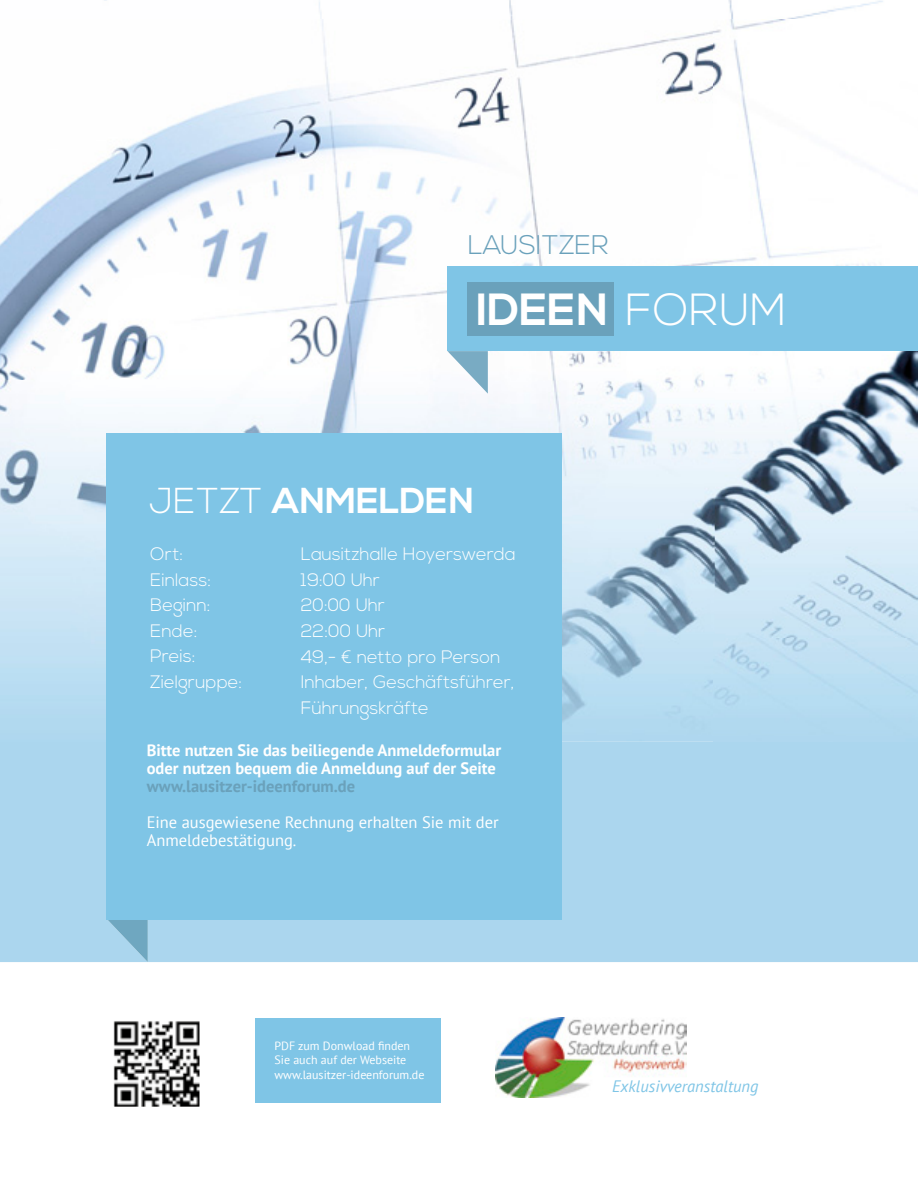
<style>
.page{position:relative;width:918px;height:1188px;background:#fff}
.page>*{position:absolute;margin:0;border:0;box-sizing:border-box;transform-origin:0 0}
.t1{font:700 45px "Nexa";color:#fff}
.t2{font:700 36px "Nexa";color:#fff}
.t3{font:300 26.85px "Nexa";color:#6aa1bb}
.t4{font:300 18px/25.5px "Nexa";color:#fff}
.t5{font:700 16.5px/18px "PT Sans";color:#fff}
.t6{font:16.5px/18px "PT Sans";color:#fff}
.t7{font:700 16.5px "PT Sans";color:#6aa1bb}
.t8{font:italic 16.5px "PT Sans";color:#7fc5e6}
.t9{font:12px/14.4px "PT Sans";color:#fff}
.s1{font-weight:300}
</style>
<div class="page">
<img style="left:114px;top:1021px;width:85px;height:85px">
<div style="left:256px;top:1018px;width:185px;height:85px;background:#7fc5e6"></div>
<div style="left:0;top:742px;width:918px;height:220px;background:#abd6ee"></div>
<img style="left:0;top:0;width:918px;height:742px">
<svg style="left:107px;top:920px;width:41px;height:42px;background:#8ebfd7"></svg>
<img style="left:447px;top:351px;width:41px;height:43px">
<div style="left:106px;top:433px;width:456px;height:487px;background:#7fc5e6"></div>
<img style="left:496px;top:1018px;width:190px;height:80px">
<div style="left:447px;top:267px;width:471px;height:84px;background:#7fc5e6"></div>
<div style="left:467px;top:282px;width:146px;height:54px;background:#6aa1bb"></div>
<h3 class="t3" style="left:468px;top:229px;width:142px">LAUSITZER</h3>
<h1 class="t1" style="left:476px;top:284px;width:312px">IDEEN <span class="s1">FORUM</span></h1>
<h2 class="t2" style="left:149px;top:480px;width:327px"><span class="s1">JETZT</span> ANMELDEN</h2>
<p class="t4" style="left:150px;top:542px;width:94px">Ort:<br>Einlass:<br>Beginn:<br>Ende:<br>Preis:<br>Zielgruppe:</p>
<p class="t4" style="left:301px;top:542px;width:217px">Lausitzhalle Hoyerswerda<br>19:00 Uhr<br>20:00 Uhr<br>22:00 Uhr<br>49,- € netto pro Person<br>Inhaber, Geschäftsführer,<br>Führungskräfte</p>
<p class="t5" style="left:147px;top:741px;width:356px">Bitte nutzen Sie das beiliegende Anmeldeformular oder nutzen bequem die Anmeldung auf der Seite</p>
<p class="t7" style="left:147px;top:775px;width:210px">www.lausitzer-ideenforum.de</p>
<p class="t6" style="left:147px;top:813px;width:354px">Eine ausgewiesene Rechnung erhalten Sie mit der<br>Anmeldebestätigung.</p>
<p class="t9" style="left:274px;top:1038px;width:152px">PDF zum Donwload finden<br>Sie auch auf der Webseite www.lausitzer-ideenforum.de</p>
<p class="t8" style="left:612px;top:1076px;width:148px">Exklusivveranstaltung</p>
</div>
